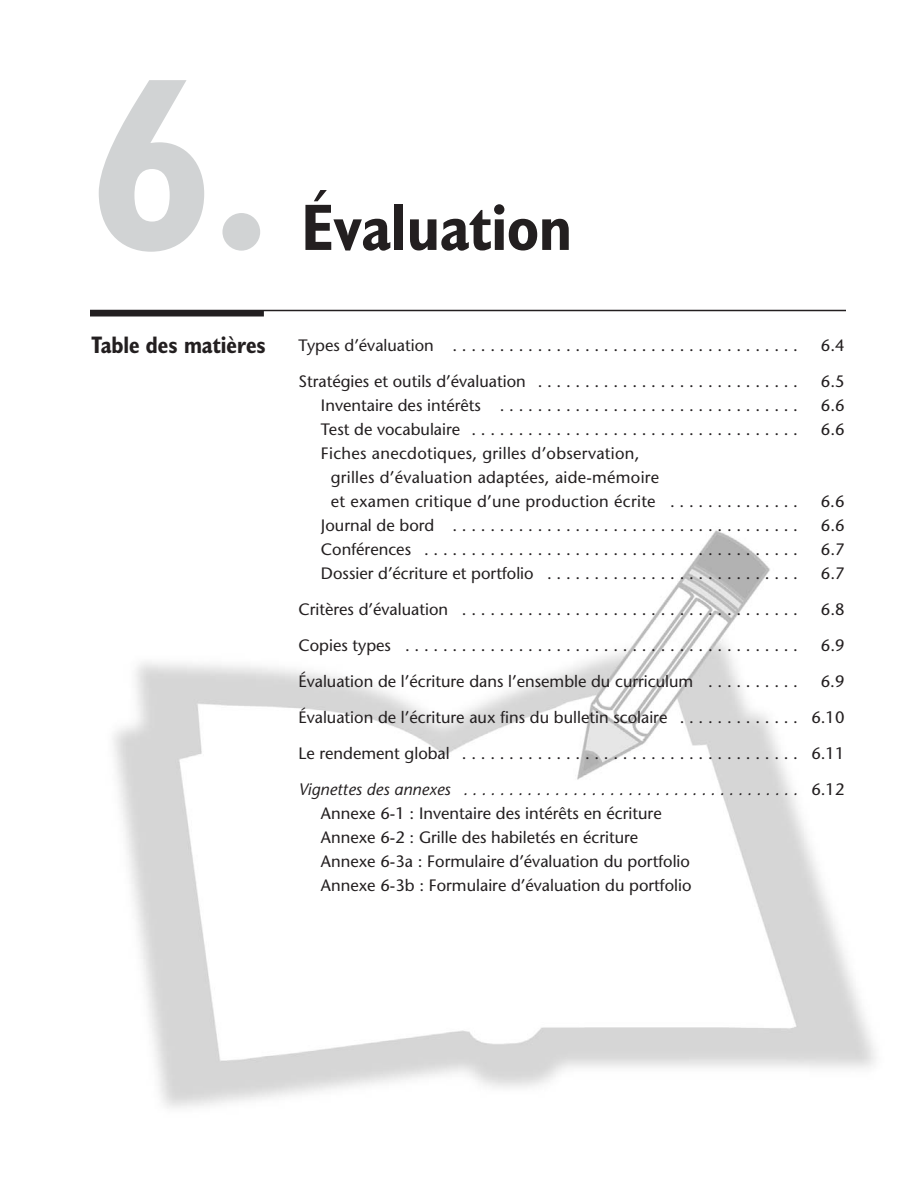
<style>
.page{position:relative;width:918px;height:1188px;background:#fff}
.page>*{position:absolute;margin:0;border:0;box-sizing:border-box;transform-origin:0 0}
.t1{font:700 condensed 243px "Humanist 521 BT";color:#d1d3d4}
.t2{font:700 condensed 66px "Humanist 521 BT";color:#231f20}
.t3{font:700 condensed 24px "Humanist 521 BT";color:#231f20}
.t4{font:16.5px/24px "Stone Sans";color:#231f20}
.s1{font-style:italic}
</style>
<div class="page">
<img style="left:113px;top:530px;width:763px;height:578px">
<hr style="left:90px;top:310px;width:756px;height:1px;background:#231f20">
<div style="left:90px;top:310px;width:174px;height:6px;background:#231f20"></div>
<h1 class="t1" style="left:92px;top:83px;width:181px">6.</h1>
<h2 class="t2" style="left:302px;top:205px;width:272px">Évaluation</h2>
<h3 class="t3" style="left:92px;top:337px;width:176px">Table des matières</h3>
<p class="t4" style="left:298px;top:335px;width:501px">Types d’évaluation . . . . . . . . . . . . . . . . . . . . . . . . . . . . . . . . . . . . .</p>
<p class="t4" style="left:821px;top:335px;width:25px">6.4</p>
<p class="t4" style="left:298px;top:371px;width:501px">Stratégies et outils d’évaluation . . . . . . . . . . . . . . . . . . . . . . . . . . . .</p>
<p class="t4" style="left:821px;top:371px;width:25px">6.5</p>
<p class="t4" style="left:321px;top:395px;width:479px">Inventaire des intérêts . . . . . . . . . . . . . . . . . . . . . . . . . . . . . . . .</p>
<p class="t4" style="left:821px;top:395px;width:25px">6.6</p>
<p class="t4" style="left:321px;top:419px;width:479px">Test de vocabulaire . . . . . . . . . . . . . . . . . . . . . . . . . . . . . . . . . . .</p>
<p class="t4" style="left:821px;top:419px;width:25px">6.6</p>
<p class="t4" style="left:331px;top:443px;width:469px;text-indent:-10px">Fiches anecdotiques, grilles d’observation,<br>grilles d’évaluation adaptées, aide-mémoire<br>et examen critique d’une production écrite . . . . . . . . . . . . . .</p>
<p class="t4" style="left:821px;top:491px;width:25px">6.6</p>
<p class="t4" style="left:321px;top:515px;width:479px">Journal de bord . . . . . . . . . . . . . . . . . . . . . . . . . . . . . . . . . . . . .</p>
<p class="t4" style="left:821px;top:515px;width:25px">6.6</p>
<p class="t4" style="left:321px;top:539px;width:479px">Conférences . . . . . . . . . . . . . . . . . . . . . . . . . . . . . . . . . . . . . . . .</p>
<p class="t4" style="left:821px;top:539px;width:25px">6.7</p>
<p class="t4" style="left:321px;top:563px;width:479px">Dossier d’écriture et portfolio . . . . . . . . . . . . . . . . . . . . . . . . . . .</p>
<p class="t4" style="left:821px;top:563px;width:25px">6.7</p>
<p class="t4" style="left:298px;top:599px;width:501px">Critères d’évaluation . . . . . . . . . . . . . . . . . . . . . . . . . . . . . . . . . . . .</p>
<p class="t4" style="left:821px;top:599px;width:25px">6.8</p>
<p class="t4" style="left:298px;top:635px;width:501px">Copies types . . . . . . . . . . . . . . . . . . . . . . . . . . . . . . . . . . . . . . . . . .</p>
<p class="t4" style="left:821px;top:635px;width:25px">6.9</p>
<p class="t4" style="left:298px;top:671px;width:501px">Évaluation de l’écriture dans l’ensemble du curriculum . . . . . . . . . .</p>
<p class="t4" style="left:298px;top:665px;width:548px;line-height:36px;text-align:justify;text-indent:522px">6.9<br>Évaluation de l’écriture aux fins du bulletin scolaire . . . . . . . . . . . . . 6.10<br>Le rendement global . . . . . . . . . . . . . . . . . . . . . . . . . . . . . . . . . . . . 6.11<br><span class="s1">Vignettes des annexes . . . . . . . . . . . . . . . . . . . . . . . . . . . . . . . . . . . . .</span> 6.12</p>
<p class="t4" style="left:321px;top:803px;width:372px">Annexe 6-1 : Inventaire des intérêts en écriture Annexe 6-2 : Grille des habiletés en écriture Annexe 6-3a : Formulaire d’évaluation du portfolio Annexe 6-3b : Formulaire d’évaluation du portfolio</p>
</div>
